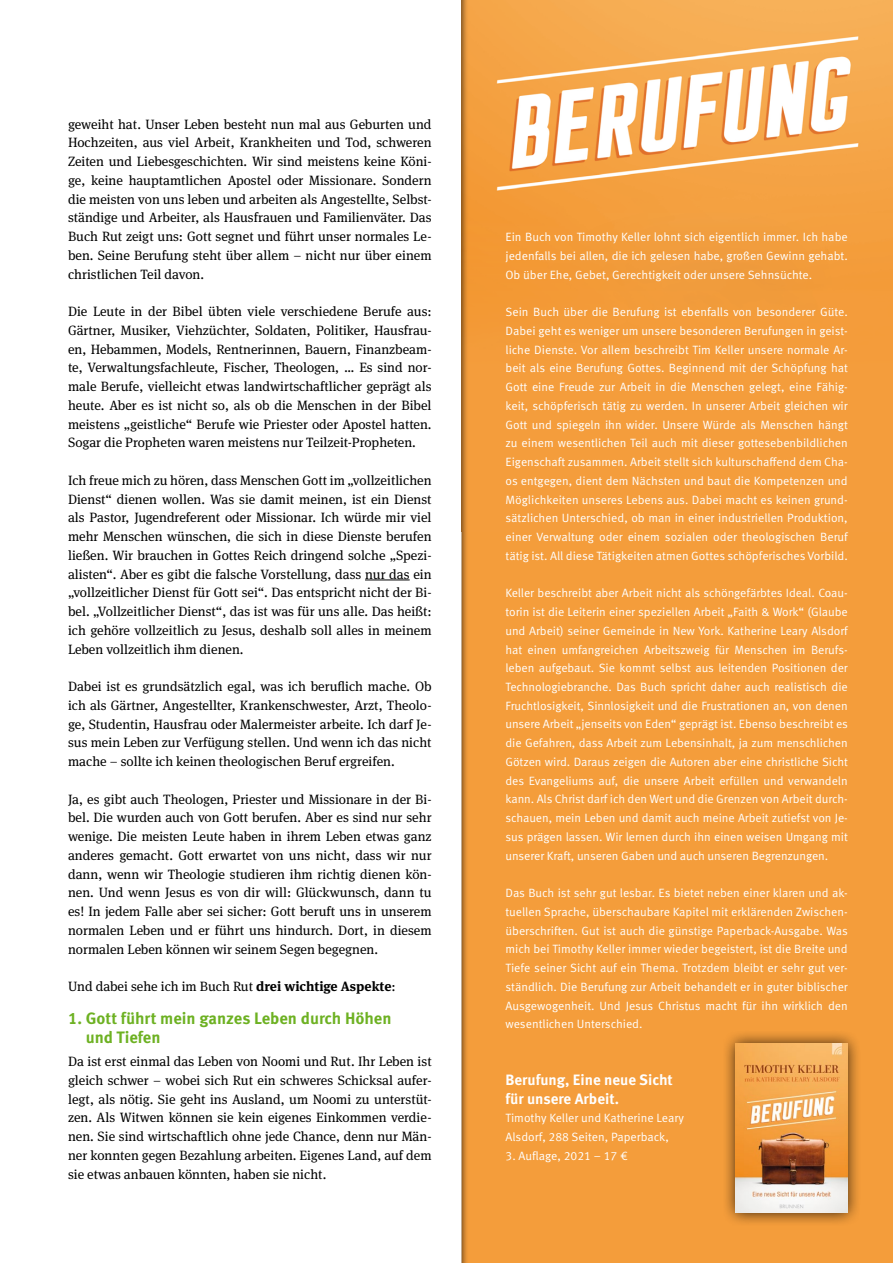
<style>
.page{position:relative;width:893px;height:1263px;background:#fff}
.page>*{position:absolute;margin:0;border:0;box-sizing:border-box;transform-origin:0 0}
.t1{font:700 16.5px/18.8px "Meta OT";color:#6db122}
.t2{font:700 15px/18.8px "Meta OT";color:#fff}
.t3{font:13.5px/18.8px "Meta Serif Pro";color:#000;text-align:justify}
.t4{font:12px/18.8px "Meta OT";color:#fff;text-align:justify}
.s1{font-weight:700}
</style>
<div class="page">
<div style="left:447px;top:0;width:446px;height:1263px;background:#000;opacity:.5"></div>
<hr style="left:365px;top:580px;width:45px;height:1px;background:#000">
<div style="left:722px;top:1030px;width:140px;height:196px;background:#000;opacity:.8"></div>
<img style="left:736px;top:1044px;width:111px;height:168px">
<p class="t3" style="left:68px;top:114px;width:365px">geweiht hat. Unser Leben besteht nun mal aus Geburten und Hochzeiten, aus viel Arbeit, Krankheiten und Tod, schweren Zeiten und Liebesgeschichten. Wir sind meistens keine Köni&shy;ge, keine hauptamtlichen Apostel oder Missionare. Sondern die meisten von uns leben und arbeiten als Angestellte, Selbst&shy;ständige und Arbeiter, als Hausfrauen und Familienväter. Das Buch Rut zeigt uns: Gott segnet und führt unser normales Le&shy;ben. Seine Berufung steht über allem – nicht nur über einem christlichen Teil davon.</p>
<p class="t3" style="left:68px;top:301px;width:365px">Die Leute in der Bibel übten viele verschiedene Berufe aus:<br>Gärtner, Musiker, Viehzüchter, Soldaten, Politiker, Hausfrau&shy;en, Hebammen, Models, Rentnerinnen, Bauern, Finanzbeam&shy;te, Verwaltungsfachleute, Fischer, Theologen, … Es sind nor&shy;male Berufe, vielleicht etwas landwirtschaftlicher geprägt als heute. Aber es ist nicht so, als ob die Menschen in der Bibel meistens „geistliche“ Berufe wie Priester oder Apostel hatten.<br>Sogar die Propheten waren meistens nur Teilzeit-Propheten.</p>
<p class="t3" style="left:68px;top:470px;width:365px">Ich freue mich zu hören, dass Menschen Gott im „vollzeitlichen Dienst“ dienen wollen. Was sie damit meinen, ist ein Dienst als Pastor, Jugendreferent oder Missionar. Ich würde mir viel mehr Menschen wünschen, die sich in diese Dienste berufen ließen. Wir brauchen in Gottes Reich dringend solche „Spezi&shy;alisten“. Aber es gibt die falsche Vorstellung, dass nur das ein „vollzeitlicher Dienst für Gott sei“. Das entspricht nicht der Bi&shy;bel. „Vollzeitlicher Dienst“, das ist was für uns alle. Das heißt: ich gehöre vollzeitlich zu Jesus, deshalb soll alles in meinem Leben vollzeitlich ihm dienen.</p>
<p class="t3" style="left:68px;top:676px;width:365px">Dabei ist es grundsätzlich egal, was ich beruflich mache. Ob ich als Gärtner, Angestellter, Krankenschwester, Arzt, Theolo&shy;ge, Studentin, Hausfrau oder Malermeister arbeite. Ich darf Je&shy;sus mein Leben zur Verfügung stellen. Und wenn ich das nicht mache – sollte ich keinen theologischen Beruf ergreifen.</p>
<p class="t3" style="left:68px;top:789px;width:365px">Ja, es gibt auch Theologen, Priester und Missionare in der Bi&shy;bel. Die wurden auch von Gott berufen. Aber es sind nur sehr wenige. Die meisten Leute haben in ihrem Leben etwas ganz anderes gemacht. Gott erwartet von uns nicht, dass wir nur dann, wenn wir Theologie studieren ihm richtig dienen kön&shy;nen. Und wenn Jesus es von dir will: Glückwunsch, dann tu es! In jedem Falle aber sei sicher: Gott beruft uns in unserem normalen Leben und er führt uns hindurch. Dort, in diesem normalen Leben können wir seinem Segen begegnen.</p>
<p class="t3" style="left:68px;top:976px;width:329px">Und dabei sehe ich im Buch Rut <span class="s1">drei wichtige Aspekte</span>:</p>
<p class="t1" style="left:86px;top:1009px;width:307px;text-indent:-18px">1. Gott führt mein ganzes Leben durch Höhen und Tiefen</p>
<p class="t3" style="left:68px;top:1051px;width:365px">Da ist erst einmal das Leben von Noomi und Rut. Ihr Leben ist gleich schwer – wobei sich Rut ein schweres Schicksal aufer&shy;legt, als nötig. Sie geht ins Ausland, um Noomi zu unterstüt&shy;zen. Als Witwen können sie kein eigenes Einkommen verdie&shy;nen. Sie sind wirtschaftlich ohne jede Chance, denn nur Män&shy;ner konnten gegen Bezahlung arbeiten. Eigenes Land, auf dem sie etwas anbauen könnten, haben sie nicht.</p>
<p class="t4" style="left:505px;top:228px;width:344px">Ein Buch von Timothy Keller lohnt sich eigentlich immer. Ich habe jedenfalls bei allen, die ich gelesen habe, großen Gewinn gehabt.<br>Ob über Ehe, Gebet, Gerechtigkeit oder unsere Sehnsüchte.</p>
<p class="t4" style="left:505px;top:303px;width:344px">Sein Buch über die Berufung ist ebenfalls von besonderer Güte.<br>Dabei geht es weniger um unsere besonderen Berufungen in geist&shy;liche Dienste. Vor allem beschreibt Tim Keller unsere normale Ar&shy;beit als eine Berufung Gottes. Beginnend mit der Schöpfung hat Gott eine Freude zur Arbeit in die Menschen gelegt, eine Fähig&shy;keit, schöpferisch tätig zu werden. In unserer Arbeit gleichen wir Gott und spiegeln ihn wider. Unsere Würde als Menschen hängt zu einem wesentlichen Teil auch mit dieser gottesebenbildlichen Eigenschaft zusammen. Arbeit stellt sich kulturschaffend dem Cha&shy;os entgegen, dient dem Nächsten und baut die Kompetenzen und Möglichkeiten unseres Lebens aus. Dabei macht es keinen grund&shy;sätzlichen Unterschied, ob man in einer industriellen Produktion, einer Verwaltung oder einem sozialen oder theologischen Beruf tätig ist. All diese Tätigkeiten atmen Gottes schöpferisches Vorbild.</p>
<p class="t4" style="left:505px;top:584px;width:344px">Keller beschreibt aber Arbeit nicht als schöngefärbtes Ideal. Coau&shy;torin ist die Leiterin einer speziellen Arbeit „Faith &amp; Work“ (Glaube und Arbeit) seiner Gemeinde in New York. Katherine Leary Alsdorf hat einen umfangreichen Arbeitszweig für Menschen im Berufs&shy;leben aufgebaut. Sie kommt selbst aus leitenden Positionen der Technologiebranche. Das Buch spricht daher auch realistisch die Fruchtlosigkeit, Sinnlosigkeit und die Frustrationen an, von denen unsere Arbeit „jenseits von Eden“ geprägt ist. Ebenso beschreibt es die Gefahren, dass Arbeit zum Lebensinhalt, ja zum menschlichen Götzen wird. Daraus zeigen die Autoren aber eine christliche Sicht des Evangeliums auf, die unsere Arbeit erfüllen und verwandeln kann. Als Christ darf ich den Wert und die Grenzen von Arbeit durch&shy;schauen, mein Leben und damit auch meine Arbeit zutiefst von Je&shy;sus prägen lassen. Wir lernen durch ihn einen weisen Umgang mit unserer Kraft, unseren Gaben und auch unseren Begrenzungen.</p>
<p class="t4" style="left:505px;top:884px;width:344px">Das Buch ist sehr gut lesbar. Es bietet neben einer klaren und ak&shy;tuellen Sprache, überschaubare Kapitel mit erklärenden Zwischen&shy;überschriften. Gut ist auch die günstige Paperback-Ausgabe. Was mich bei Timothy Keller immer wieder begeistert, ist die Breite und Tiefe seiner Sicht auf ein Thema. Trotzdem bleibt er sehr gut ver&shy;ständlich. Die Berufung zur Arbeit behandelt er in guter biblischer Ausgewogenheit. Und Jesus Christus macht für ihn wirklich den wesentlichen Unterschied.</p>
<p class="t2" style="left:505px;top:1070px;width:169px">Berufung, Eine neue Sicht für unsere Arbeit.</p>
<p class="t4" style="left:505px;top:1109px;width:180px">Timothy Keller und Katherine Leary<br>Alsdorf, 288 Seiten, Paperback,</p>
<p class="t4" style="left:505px;top:1146px;width:124px">3. Auflage, 2021 – 17 €</p>
</div>
